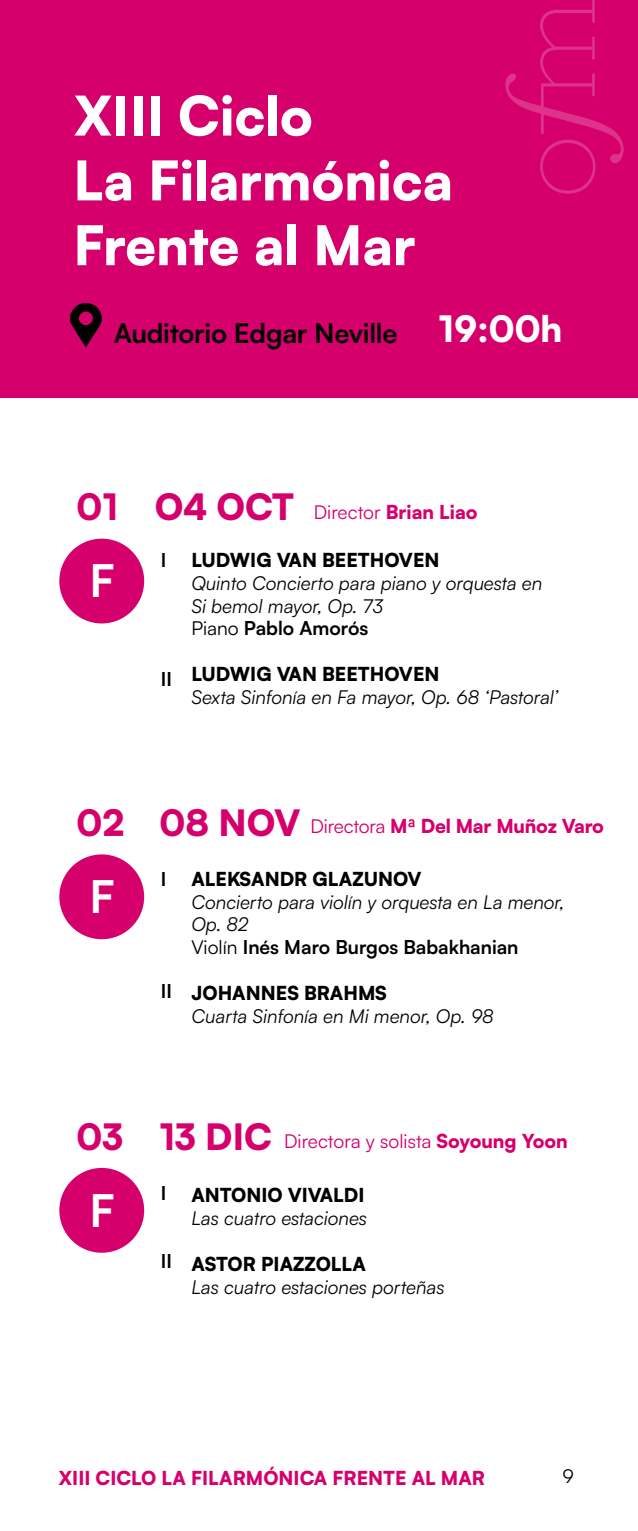
<style>
.page{position:relative;width:638px;height:1531px;background:#fff}
.page>*{position:absolute;margin:0;border:0;box-sizing:border-box;transform-origin:0 0}
.t1{font:900 54px/64.8px "Satoshi";color:#fff}
.t2{font:700 45px "Satoshi";color:#fff}
.t3{font:900 36px "Satoshi";color:#d6006d}
.t4{font:700 27px "Satoshi";letter-spacing:-.01em;color:#000}
.t5{font:italic 19.12px/22.9px "Satoshi";color:#000}
.t6{font:900 19.12px "Satoshi";color:#000}
.t7{font:900 19.12px "Satoshi";color:#d6006d}
.t8{font:19.12px "Satoshi";color:#d6006d}
.t9{font:700 19.12px "Satoshi";color:#000}
.t10{font:19.12px "Satoshi";color:#000}
.s1{font-weight:900;font-size:36px;color:#fff}
.s2{font-style:normal}
.s3{font-weight:700;font-style:normal}
.s4{font-weight:400}
.s5{font-family:"Roboto";font-weight:700}
.s6{font-weight:900}
</style>
<div class="page">
<div style="left:0;top:0;width:638px;height:397px;background:#d6006d"></div>
<svg style="left:69px;top:303px;width:33px;height:44px"></svg>
<div style="left:59px;top:539px;width:85px;height:84px;background:#d6006d;border-radius:50%"></div>
<div style="left:59px;top:854px;width:85px;height:85px;background:#d6006d;border-radius:50%"></div>
<div style="left:59px;top:1168px;width:85px;height:85px;background:#d6006d;border-radius:50%"></div>
<svg style="left:505px;top:0;width:118px;height:194px"></svg>
<h1 class="t1" style="left:73px;top:80px;width:381px">XIII Ciclo<br>La Filarmónica<br>Frente al Mar</h1>
<h3 class="t4" style="left:114px;top:314px;width:450px">Auditorio Edgar Neville <span class="s1">19:00h</span></h3>
<h3 class="t3" style="left:77px;top:479px;width:43px">01</h3>
<h2 class="t2" style="left:90px;top:548px;width:27px">F</h2>
<h3 class="t3" style="left:155px;top:479px;width:141px">O4 OCT</h3>
<p class="t6" style="left:191px;top:545px;width:250px">LUDWIG VAN BEETHOVEN</p>
<p class="t5" style="left:191px;top:570px;width:352px">Quinto Concierto para piano y orquesta en<br>Si bemol mayor, Op. 73<br><span class="s2">Piano</span> <span class="s3">Pablo Amorós</span></p>
<p class="t6" style="left:191px;top:660px;width:250px">LUDWIG VAN BEETHOVEN</p>
<p class="t5" style="left:191px;top:685px;width:369px">Sexta Sinfonía en Fa mayor, Op. 68 ‘Pastoral’</p>
<p class="t7" style="left:314px;top:497px;width:165px"><span class="s4">Director</span> Brian Liao</p>
<p class="t9" style="left:161px;top:546px;width:7px">I</p>
<p class="t9" style="left:161px;top:665px;width:13px">II</p>
<h3 class="t3" style="left:77px;top:795px;width:49px">02</h3>
<h2 class="t2" style="left:90px;top:864px;width:27px">F</h2>
<h3 class="t3" style="left:159px;top:795px;width:143px">08 NOV</h3>
<p class="t6" style="left:191px;top:864px;width:232px">ALEKSANDR GLAZUNOV</p>
<p class="t5" style="left:191px;top:889px;width:375px">Concierto para violín y orquesta en La menor,<br>Op. 82<br><span class="s2">Violín</span> <span class="s3">Inés Maro Burgos Babakhanian</span></p>
<p class="t6" style="left:191px;top:979px;width:197px">JOHANNES BRAHMS</p>
<p class="t5" style="left:191px;top:1004px;width:304px">Cuarta Sinfonía en Mi menor, Op. 98</p>
<p class="t7" style="left:311px;top:811px;width:295px"><span class="s4">Directora</span> M<span class="s5">ª</span> Del Mar Muñoz Varo</p>
<p class="t9" style="left:161px;top:865px;width:7px">I</p>
<p class="t9" style="left:161px;top:977px;width:13px">II</p>
<h3 class="t3" style="left:77px;top:1109px;width:48px">03</h3>
<h2 class="t2" style="left:90px;top:1177px;width:27px">F</h2>
<h3 class="t3" style="left:159px;top:1109px;width:114px">13 DIC</h3>
<p class="t6" style="left:191px;top:1180px;width:175px">ANTONIO VIVALDI</p>
<p class="t5" style="left:191px;top:1206px;width:177px">Las cuatro estaciones</p>
<p class="t6" style="left:191px;top:1249px;width:176px">ASTOR PIAZZOLLA</p>
<p class="t5" style="left:191px;top:1275px;width:255px">Las cuatro estaciones porteñas</p>
<p class="t8" style="left:284px;top:1128px;width:285px">Directora y solista <span class="s6">Soyoung Yoon</span></p>
<p class="t9" style="left:161px;top:1179px;width:7px">I</p>
<p class="t9" style="left:161px;top:1247px;width:13px">II</p>
<p class="t7" style="left:58px;top:1463px;width:428px">XIII CICLO LA FILARMÓNICA FRENTE AL MAR</p>
<p class="t10" style="left:562px;top:1463px;width:13px">9</p>
</div>
